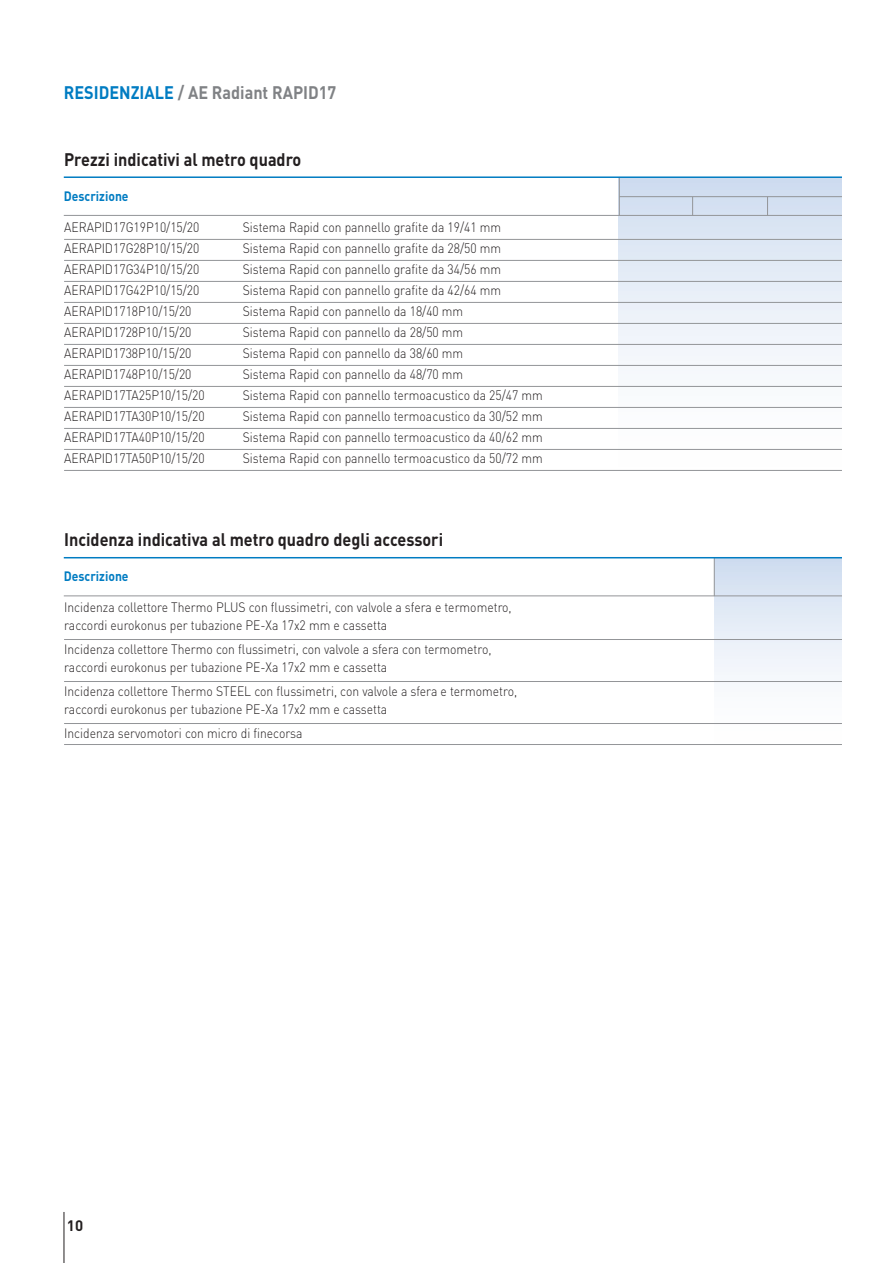
<style>
.page{position:relative;width:893px;height:1263px;background:#fff}
.page>*{position:absolute;margin:0;border:0;box-sizing:border-box;transform-origin:0 0}
.t1{font:700 18px "DIN";color:#231f20;scale:.9 1}
.t2{font:700 18px "DIN";color:#808285;scale:.9 1}
.t3{font:700 15px "DIN";color:#231f20}
.t4{font:300 13.5px/18px "DIN";color:#231f20;scale:.9 1}
.t5{font:700 13.5px "DIN";color:#007cc2;scale:.9 1}
.s1{color:#007cc2}
</style>
<div class="page">
<div style="left:619px;top:177px;width:223px;height:293px;background:linear-gradient(to bottom,#d1def0,#fff)"></div>
<hr style="left:64px;top:1212px;width:1px;height:51px;background:#231f20">
<div style="left:714px;top:558px;width:128px;height:186px;background:linear-gradient(to bottom,#d1def0,#fff)"></div>
<hr style="left:64px;top:215px;width:778px;height:1px;background:#939598">
<hr style="left:64px;top:239px;width:778px;height:1px;background:#939598">
<hr style="left:64px;top:260px;width:778px;height:1px;background:#939598">
<hr style="left:64px;top:281px;width:778px;height:1px;background:#939598">
<hr style="left:64px;top:302px;width:778px;height:1px;background:#939598">
<hr style="left:64px;top:323px;width:778px;height:1px;background:#939598">
<hr style="left:64px;top:344px;width:778px;height:1px;background:#939598">
<hr style="left:64px;top:365px;width:778px;height:1px;background:#939598">
<hr style="left:64px;top:386px;width:778px;height:1px;background:#939598">
<hr style="left:64px;top:407px;width:778px;height:1px;background:#939598">
<hr style="left:64px;top:428px;width:778px;height:1px;background:#939598">
<hr style="left:64px;top:449px;width:778px;height:1px;background:#939598">
<hr style="left:64px;top:470px;width:778px;height:1px;background:#939598">
<hr style="left:714px;top:557px;width:1px;height:39px;background:#939598">
<hr style="left:64px;top:595px;width:778px;height:1px;background:#939598">
<hr style="left:64px;top:639px;width:778px;height:1px;background:#939598">
<hr style="left:64px;top:681px;width:778px;height:1px;background:#939598">
<hr style="left:64px;top:723px;width:778px;height:1px;background:#939598">
<hr style="left:64px;top:744px;width:778px;height:1px;background:#939598">
<hr style="left:64px;top:557px;width:778px;height:1px;background:#007cc2">
<hr style="left:619px;top:177px;width:1px;height:38px;background:#939598">
<svg style="left:767px;top:197px;width:1px;height:18px"></svg>
<svg style="left:692px;top:197px;width:1px;height:18px"></svg>
<hr style="left:64px;top:176px;width:778px;height:2px;background:#007cc2">
<hr style="left:619px;top:196px;width:223px;height:1px;background:#939598">
<h1 class="t2" style="left:64px;top:83px;width:304px"><span class="s1">RESIDENZIALE</span> / AE Radiant RAPID17</h1>
<h1 class="t1" style="left:64px;top:149px;width:265px">Prezzi indicativi al metro quadro</h1>
<p class="t5" style="left:64px;top:188px;width:74px">Descrizione</p>
<p class="t4" style="left:64px;top:219px;width:152px">AERAPID17G19P10/15/20</p>
<p class="t4" style="left:243px;top:219px;width:288px">Sistema Rapid con pannello grafite da 19/41 mm</p>
<p class="t4" style="left:64px;top:240px;width:152px">AERAPID17G28P10/15/20</p>
<p class="t4" style="left:243px;top:240px;width:288px">Sistema Rapid con pannello grafite da 28/50 mm</p>
<p class="t4" style="left:64px;top:261px;width:152px">AERAPID17G34P10/15/20</p>
<p class="t4" style="left:243px;top:261px;width:288px">Sistema Rapid con pannello grafite da 34/56 mm</p>
<p class="t4" style="left:64px;top:282px;width:152px">AERAPID17G42P10/15/20</p>
<p class="t4" style="left:243px;top:282px;width:288px">Sistema Rapid con pannello grafite da 42/64 mm</p>
<p class="t4" style="left:64px;top:303px;width:143px">AERAPID1718P10/15/20</p>
<p class="t4" style="left:243px;top:303px;width:247px">Sistema Rapid con pannello da 18/40 mm</p>
<p class="t4" style="left:64px;top:324px;width:143px">AERAPID1728P10/15/20</p>
<p class="t4" style="left:243px;top:324px;width:247px">Sistema Rapid con pannello da 28/50 mm</p>
<p class="t4" style="left:64px;top:345px;width:143px">AERAPID1738P10/15/20</p>
<p class="t4" style="left:243px;top:345px;width:247px">Sistema Rapid con pannello da 38/60 mm</p>
<p class="t4" style="left:64px;top:366px;width:143px">AERAPID1748P10/15/20</p>
<p class="t4" style="left:243px;top:366px;width:247px">Sistema Rapid con pannello da 48/70 mm</p>
<p class="t4" style="left:64px;top:387px;width:158px">AERAPID17TA25P10/15/20</p>
<p class="t4" style="left:243px;top:387px;width:335px">Sistema Rapid con pannello termoacustico da 25/47 mm</p>
<p class="t4" style="left:64px;top:408px;width:158px">AERAPID17TA30P10/15/20</p>
<p class="t4" style="left:243px;top:408px;width:335px">Sistema Rapid con pannello termoacustico da 30/52 mm</p>
<p class="t4" style="left:64px;top:429px;width:158px">AERAPID17TA40P10/15/20</p>
<p class="t4" style="left:243px;top:429px;width:335px">Sistema Rapid con pannello termoacustico da 40/62 mm</p>
<p class="t4" style="left:64px;top:450px;width:158px">AERAPID17TA50P10/15/20</p>
<p class="t4" style="left:243px;top:450px;width:335px">Sistema Rapid con pannello termoacustico da 50/72 mm</p>
<h1 class="t1" style="left:64px;top:529px;width:423px">Incidenza indicativa al metro quadro degli accessori</h1>
<p class="t5" style="left:64px;top:568px;width:74px">Descrizione</p>
<p class="t4" style="left:64px;top:598px;width:499px">Incidenza collettore Thermo PLUS con flussimetri, con valvole a sfera e termometro, raccordi eurokonus per tubazione PE-Xa 17x2 mm e cassetta</p>
<p class="t4" style="left:64px;top:640px;width:477px">Incidenza collettore Thermo con flussimetri, con valvole a sfera con termometro, raccordi eurokonus per tubazione PE-Xa 17x2 mm e cassetta</p>
<p class="t4" style="left:64px;top:682px;width:505px">Incidenza collettore Thermo STEEL con flussimetri, con valvole a sfera e termometro, raccordi eurokonus per tubazione PE-Xa 17x2 mm e cassetta</p>
<p class="t4" style="left:64px;top:724px;width:267px">Incidenza servomotori con micro di finecorsa</p>
<p class="t3" style="left:67px;top:1217px;width:18px">10</p>
</div>
